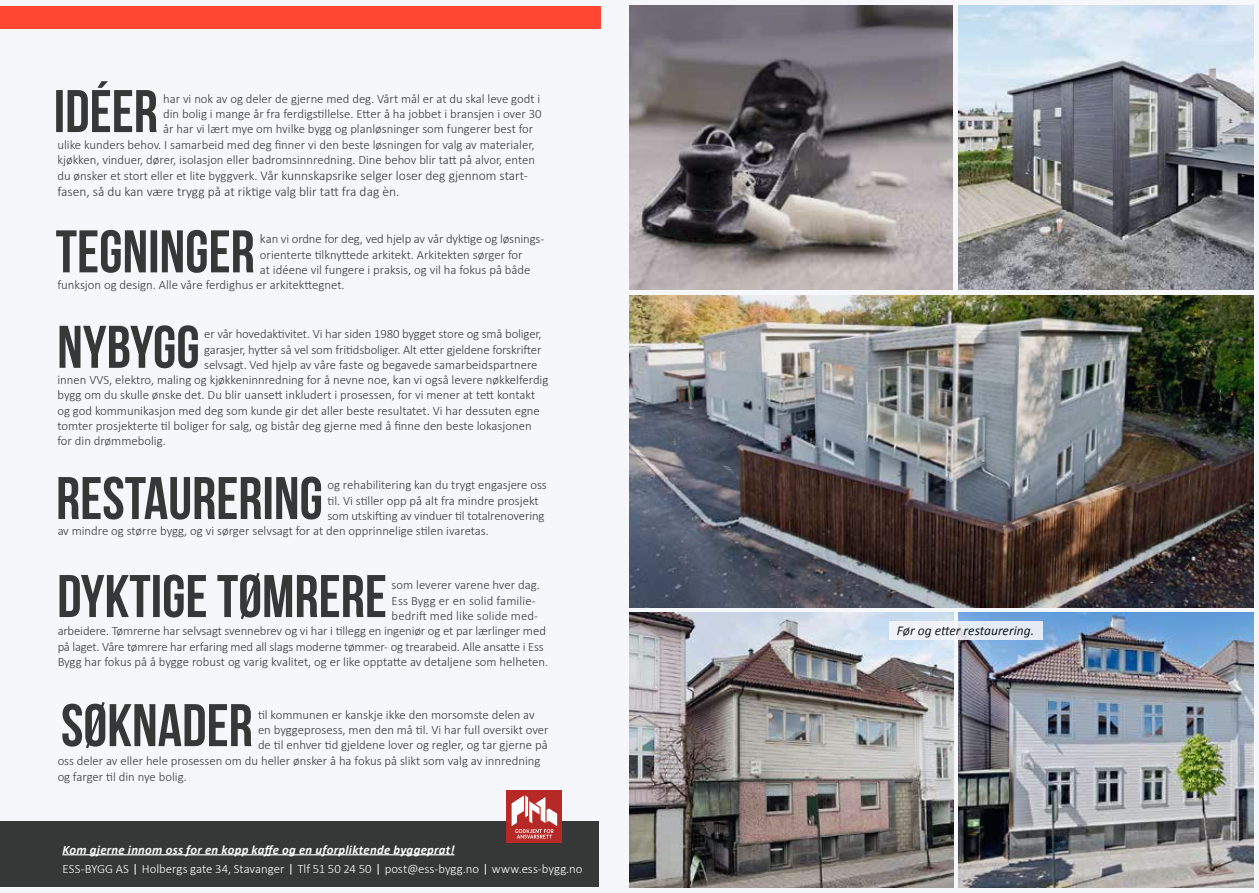
<style>
.page{position:relative;width:1259px;height:893px;background:#fff}
.page>*{position:absolute;margin:0;border:0;box-sizing:border-box;transform-origin:0 0}
.t1{font:300 13.5px/16.2px "Calibri";color:#000}
.t2{font:italic 13.5px "Calibri";color:#000}
.t3{font:300 12.75px "Calibri";color:#000}
.t4{font:300 12.75px "Calibri";color:#fff}
.t5{font:italic 700 12.75px "Calibri";letter-spacing:.02em;color:#fff}
.s1{font-size:12.75px}
.s2{font-size:13.5px}
.s3{font-family:"Menlo";font-weight:400}
</style>
<div class="page">
<img style="left:0;top:5px;width:1254px;height:883px">
<svg style="left:56px;top:81px;width:101px;height:51px"></svg>
<svg style="left:56px;top:230px;width:198px;height:43px"></svg>
<svg style="left:60px;top:325px;width:138px;height:43px"></svg>
<svg style="left:58px;top:477px;width:263px;height:43px"></svg>
<svg style="left:60px;top:573px;width:325px;height:46px"></svg>
<svg style="left:62px;top:702px;width:190px;height:46px"></svg>
<div style="left:0;top:821px;width:599px;height:65px;background:#363737"></div>
<div style="left:0;top:6px;width:601px;height:22px;background:#ff4731"></div>
<hr style="left:62px;top:854px;width:392px;height:1px;background:#fff">
<div style="left:507px;top:790px;width:55px;height:53px;background:#b62927"></div>
<svg style="left:511px;top:795px;width:46px;height:44px"></svg>
<p class="t3" style="left:163px;top:91px;width:379px">har vi nok av og deler de gjerne med deg. Vårt mål er at du skal leve godt i</p>
<p class="t3" style="left:163px;top:106px;width:380px">din bolig i mange år fra ferdigstillelse. Etter å ha jobbet i bransjen i over 30</p>
<p class="t3" style="left:163px;top:121px;width:372px">år har vi lært mye om hvilke bygg og planløsninger som fungerer best for</p>
<p class="t3" style="left:57px;top:136px;width:479px">ulike kunders behov. I samarbeid med deg finner vi den beste løsningen for valg av materialer,</p>
<p class="t3" style="left:57px;top:152px;width:479px">kjøkken, vinduer, dører, isolasjon eller badromsinnredning. Dine behov blir tatt på alvor, enten</p>
<p class="t1" style="left:57px;top:167px;width:472px"><span class="s1">du ønsker et stort eller et lite byggverk.</span> Vår kunnskapsrike selger loser deg gjennom start&shy;fasen, så du kan være trygg på at riktige valg blir tatt fra dag èn.</p>
<p class="t3" style="left:260px;top:231px;width:286px"><span class="s2">k</span>an vi ordne for deg, ved hjelp av vår dyktige og løsnings-</p>
<p class="t3" style="left:260px;top:246px;width:264px">orienterte tilknyttede arkitekt. Arkitekten sørger for</p>
<p class="t3" style="left:260px;top:262px;width:272px">at idéene vil fungere i praksis, og vil ha fokus på både</p>
<p class="t3" style="left:57px;top:277px;width:289px">funksjon og design. Alle våre ferdighus er arkitekttegnet.</p>
<p class="t3" style="left:204px;top:326px;width:339px">er vår hovedaktivitet. Vi har siden 1980 bygget store og små boliger,</p>
<p class="t3" style="left:204px;top:341px;width:339px">garasjer, hytter så vel som fritidsboliger. Alt etter gjeldene forskrifter</p>
<p class="t3" style="left:204px;top:357px;width:335px">selvsagt. Ved hjelp av våre faste og begavede samarbeidspartnere</p>
<p class="t3" style="left:57px;top:372px;width:492px">innen VVS, elektro, maling og kjøkkeninnredning for å nevne noe, kan vi også levere nøkkelferdig</p>
<p class="t3" style="left:57px;top:387px;width:479px">bygg om du skulle ønske det. Du blir uansett inkludert i prosessen, for vi mener at tett kontakt</p>
<p class="t3" style="left:57px;top:403px;width:484px">og god kommunikasjon med deg som kunde gir det aller beste resultatet. Vi har dessuten egne</p>
<p class="t3" style="left:57px;top:418px;width:476px">tomter prosjekterte til boliger for salg, og bistår deg gjerne med å finne den beste lokasjonen</p>
<p class="t3" style="left:57px;top:433px;width:110px">for din drømmebolig.</p>
<p class="t3" style="left:327px;top:477px;width:221px">og rehabilitering kan du trygt engasjere oss</p>
<p class="t3" style="left:327px;top:492px;width:213px">til. Vi stiller opp på alt fra mindre prosjekt</p>
<p class="t3" style="left:327px;top:508px;width:219px">som utskifting av vinduer til totalrenovering</p>
<p class="t3" style="left:57px;top:523px;width:433px">av mindre og større bygg, og vi sørger selvsagt for at den opprinnelige stilen ivaretas.</p>
<p class="t3" style="left:392px;top:577px;width:150px">som leverer varene hver dag.</p>
<p class="t3" style="left:392px;top:593px;width:146px">Ess Bygg er en solid familie-</p>
<p class="t3" style="left:392px;top:608px;width:148px">bedrift med like solide med-</p>
<p class="t3" style="left:57px;top:623px;width:490px">arbeidere. Tømrerne har selvsagt svennebrev og vi har i tillegg en ingeniør og et par lærlinger med</p>
<p class="t3" style="left:57px;top:638px;width:488px">på laget. Våre tømrere har erfaring med all slags moderne tømmer- og trearabeid. Alle ansatte i Ess</p>
<p class="t3" style="left:57px;top:654px;width:492px">Bygg har fokus på å bygge robust og varig kvalitet, og er like opptatte av detaljene som helheten.</p>
<p class="t3" style="left:258px;top:707px;width:278px">til kommunen er kanskje ikke den morsomste delen av</p>
<p class="t3" style="left:258px;top:722px;width:292px">en byggeprosess, men den må til. Vi har full oversikt over</p>
<p class="t3" style="left:258px;top:737px;width:291px">de til enhver tid gjeldene lover og regler, og tar gjerne på</p>
<p class="t3" style="left:57px;top:752px;width:484px">oss deler av eller hele prosessen om du heller ønsker å ha fokus på slikt som valg av innredning</p>
<p class="t3" style="left:57px;top:769px;width:131px">og farger til din nye bolig.</p>
<p class="t5" style="left:62px;top:841px;width:393px">Kom gjerne innom oss for en kopp kaffe og en uforpliktende byggeprat!</p>
<p class="t4" style="left:62px;top:861px;width:522px">ESS-BYGG AS <span class="s3">❘</span> Holbergs gate 34, Stavanger <span class="s3">❘</span> Tlf 51 50 24 50 <span class="s3">❘</span> post@ess-bygg.no <span class="s3">❘</span> www.ess-bygg.no</p>
<p class="t2" style="left:897px;top:621px;width:139px">Før og etter restaurering.</p>
</div>
